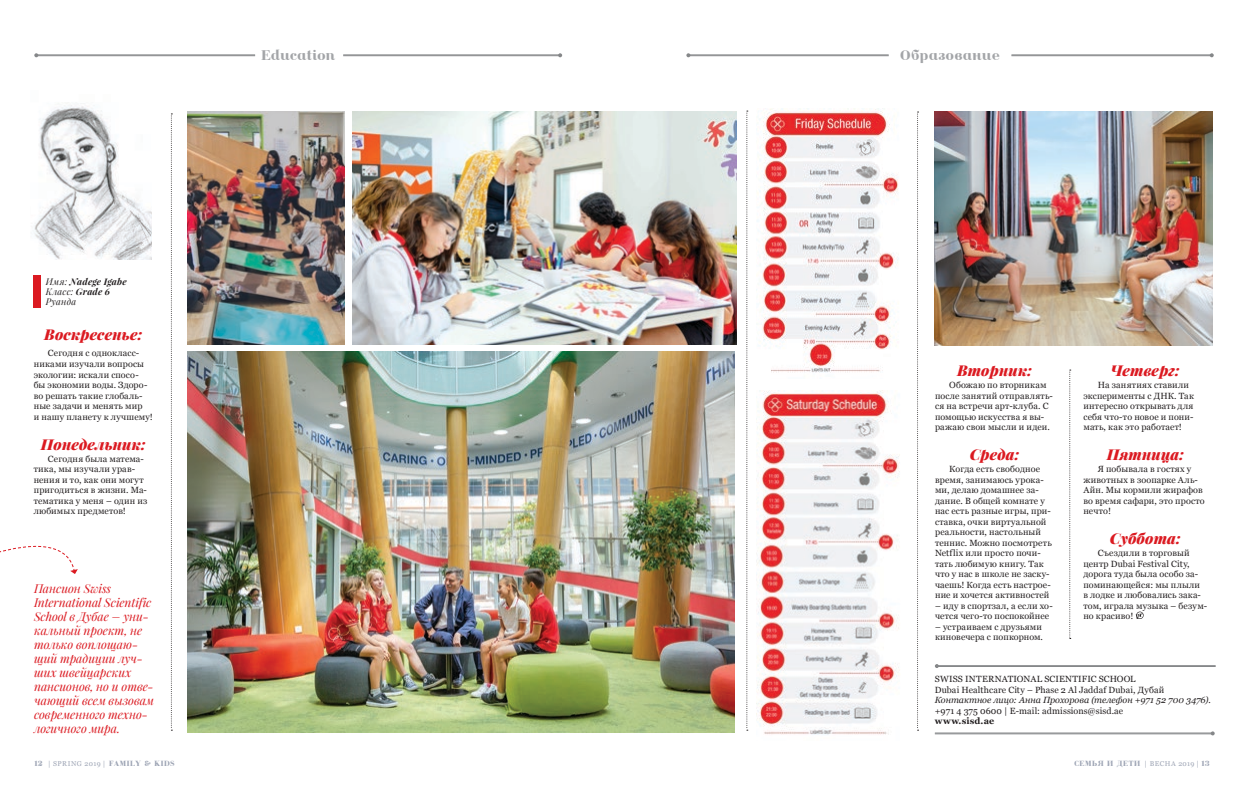
<style>
.page{position:relative;width:1248px;height:794px;background:#fff}
.page>*{position:absolute;margin:0;border:0;box-sizing:border-box;transform-origin:0 0}
.BOX_VREZKA_2{font:italic 900 15px "Playfair Display";letter-spacing:.01em;color:#db1a21}
.t1{font:13px "Bradobrei";letter-spacing:-.005em;color:#a3a5a8}
.BOX_VREZKA_2-2{font:italic 12px/14px "Playfair Display";letter-spacing:-.005em;color:#db1a21}
.BOX_VREZKA_2-3{font:italic 9.1px "Playfair Display";letter-spacing:.03em;color:#231f20}
.BOX_VREZKA_2-4{font:italic 700 9.1px "Playfair Display";letter-spacing:.02em;color:#231f20}
.BODY_ABZATS{font:9px/10.5px "Georgia";letter-spacing:.015em;color:#231f20}
.BODY_ABZATS-2{font:italic 9px "Georgia";color:#231f20}
.BODY_ABZATS-3{font:700 9px "Georgia";letter-spacing:.015em;color:#231f20}
.t2{font:7px "Bradobrei";color:#9ea5b5}
.s1{font-weight:400}
.s2{font-weight:700}
.s3{font-family:"Minion Pro"}
.s4{font-family:"Georgia"}
</style>
<div class="page">
<img style="left:187px;top:351px;width:547px;height:381px">
<svg style="left:0;top:545px;width:78px;height:29px"></svg>
<div style="left:33px;top:275px;width:7px;height:33px;background:#db1a21"></div>
<svg style="left:171px;top:113px;width:1px;height:617px"></svg>
<svg style="left:917px;top:111px;width:1px;height:619px"></svg>
<svg style="left:1069px;top:369px;width:1px;height:270px"></svg>
<svg style="left:746px;top:111px;width:1px;height:619px"></svg>
<img style="left:34px;top:105px;width:117px;height:155px">
<svg style="left:1135px;top:611px;width:8px;height:8px"></svg>
<img style="left:934px;top:111px;width:277px;height:234px">
<img style="left:187px;top:111px;width:157px;height:233px">
<img style="left:352px;top:111px;width:384px;height:233px">
<img style="left:756px;top:390px;width:144px;height:345px">
<img style="left:757px;top:109px;width:142px;height:264px">
<hr style="left:936px;top:666px;width:279px;height:1px;background:#858789">
<hr style="left:936px;top:665px;width:279px;height:1px;background:#858789">
<hr style="left:934px;top:733px;width:278px;height:1px;background:#858789">
<svg style="left:1210px;top:731px;width:4px;height:4px"></svg>
<hr style="left:1011px;top:56px;width:200px;height:1px;background:#858789">
<hr style="left:1011px;top:55px;width:200px;height:1px;background:#858789">
<svg style="left:1209px;top:53px;width:4px;height:4px"></svg>
<hr style="left:688px;top:56px;width:200px;height:1px;background:#858789">
<hr style="left:688px;top:55px;width:200px;height:1px;background:#858789">
<svg style="left:686px;top:53px;width:4px;height:4px"></svg>
<hr style="left:343px;top:56px;width:217px;height:1px;background:#858789">
<hr style="left:343px;top:55px;width:217px;height:1px;background:#858789">
<svg style="left:558px;top:53px;width:4px;height:4px"></svg>
<hr style="left:36px;top:56px;width:219px;height:1px;background:#858789">
<hr style="left:36px;top:55px;width:219px;height:1px;background:#858789">
<svg style="left:34px;top:53px;width:4px;height:4px"></svg>
<p class="BOX_VREZKA_2-4" style="left:46px;top:275px;width:82px"><span class="s1">Имя:</span> Nadege Igabe</p>
<p class="BOX_VREZKA_2-3" style="left:46px;top:285px;width:66px">Класс: <span class="s2">Grade 6</span></p>
<p class="BOX_VREZKA_2-3" style="left:46px;top:295px;width:32px">Руанда</p>
<p class="BOX_VREZKA_2" style="left:44px;top:324px;width:100px">Воскресенье:</p>
<p class="BODY_ABZATS" style="left:34px;top:348px;width:121px;text-indent:14px">Сегодня с однокласс&shy;никами изучали вопросы экологии: искали спосо-<br>бы экономии воды. Здоро&shy;во решать такие глобаль&shy;ные задачи и менять мир<br>и нашу планету к лучшему!</p>
<p class="BOX_VREZKA_2" style="left:41px;top:433px;width:106px">Понедельник:</p>
<p class="BODY_ABZATS" style="left:34px;top:453px;width:115px;text-indent:14px">Сегодня была матема&shy;тика, мы изучали урав&shy;нения и то, как они могут пригодиться в жизни. Ма&shy;тематика у меня – один из любимых предметов!</p>
<p class="BOX_VREZKA_2-2" style="left:34px;top:580px;width:122px">Пансион Swiss<br>International Scientific<br>School в Дубае – уни&shy;кальный проект, не только воплощаю&shy;щий традиции луч&shy;ших швейцарских пансионов, но и отве&shy;чающий всем вызовам современного техно&shy;логичного мира.</p>
<h2 class="t1" style="left:261px;top:47px;width:76px">Education</h2>
<h2 class="t1" style="left:899px;top:47px;width:102px">Образование</h2>
<p class="BOX_VREZKA_2" style="left:956px;top:360px;width:77px">Вторник:</p>
<p class="BODY_ABZATS" style="left:934px;top:380px;width:119px;text-indent:14px">Обожаю по вторникам после занятий отправлять&shy;ся на встречи арт-клуба. С помощью искусства я вы&shy;ражаю свои мысли и идеи.</p>
<p class="BOX_VREZKA_2" style="left:969px;top:444px;width:51px">Среда:</p>
<p class="BODY_ABZATS" style="left:934px;top:464px;width:118px;text-indent:14px">Когда есть свободное время, занимаюсь урока&shy;ми, делаю домашнее за&shy;дание. В общей комнате у нас есть разные игры, при&shy;ставка, очки виртуальной реальности, настольный теннис. Можно посмотреть<br>Netflix или просто почи&shy;тать любимую книгу. Так что у нас в школе не заску&shy;чаешь! Когда есть настрое&shy;ние и хочется активностей</p>
<p class="BODY_ABZATS" style="left:934px;top:600px;width:119px">– иду в спортзал, а если хо&shy;чется чего-то поспокойнее</p>
<p class="BODY_ABZATS" style="left:934px;top:621px;width:109px">– устраиваем с друзьями киновечера с попкорном.</p>
<p class="BOX_VREZKA_2" style="left:1110px;top:360px;width:70px">Четверг:</p>
<p class="BODY_ABZATS" style="left:1083px;top:380px;width:112px;text-indent:14px">На занятиях ставили эксперименты с ДНК. Так интересно открывать для себя что-то новое и пони&shy;мать, как это работает!</p>
<p class="BOX_VREZKA_2" style="left:1106px;top:444px;width:79px">Пятница:</p>
<p class="BODY_ABZATS" style="left:1083px;top:464px;width:123px;text-indent:14px">Я побывала в гостях у животных в зоопарке Аль-<br>Айн. Мы кормили жирафов во время сафари, это просто нечто!</p>
<p class="BOX_VREZKA_2" style="left:1109px;top:528px;width:72px">Суббота:</p>
<p class="BODY_ABZATS" style="left:1083px;top:548px;width:125px;text-indent:14px">Съездили в торговый центр Dubai Festival City, дорога туда была особо за&shy;поминающейся: мы плыли<br>в лодке и любовались зака&shy;том, играла музыка – безум&shy;но красиво!</p>
<p class="BODY_ABZATS" style="left:934px;top:674px;width:202px">SWISS INTERNATIONAL SCIENTIFIC SCHOOL</p>
<p class="BODY_ABZATS" style="left:934px;top:684px;width:231px">Dubai Healthcare City – Phase 2 Al Jaddaf Dubai, Дубай</p>
<p class="BODY_ABZATS-2" style="left:934px;top:694px;width:277px">Контактное лицо: Анна Прохорова (телефон +971 52 700 3476).</p>
<p class="BODY_ABZATS" style="left:934px;top:705px;width:190px">+971 4 375 0600 | E-mail: admissions@sisd.ae</p>
<p class="BODY_ABZATS-3" style="left:934px;top:715px;width:61px">www.sisd.ae</p>
<p class="t2" style="left:34px;top:758px;width:142px">12 <span class="s3">|</span> <span class="s4">SPRING 2019</span> <span class="s3">|</span> FAMILY &amp; KIDS</p>
<p class="t2" style="left:1074px;top:758px;width:137px">СЕМЬЯ И ДЕТИ <span class="s3">|</span> <span class="s4">ВЕСНА 2019</span> <span class="s3">|</span> 13</p>
</div>
